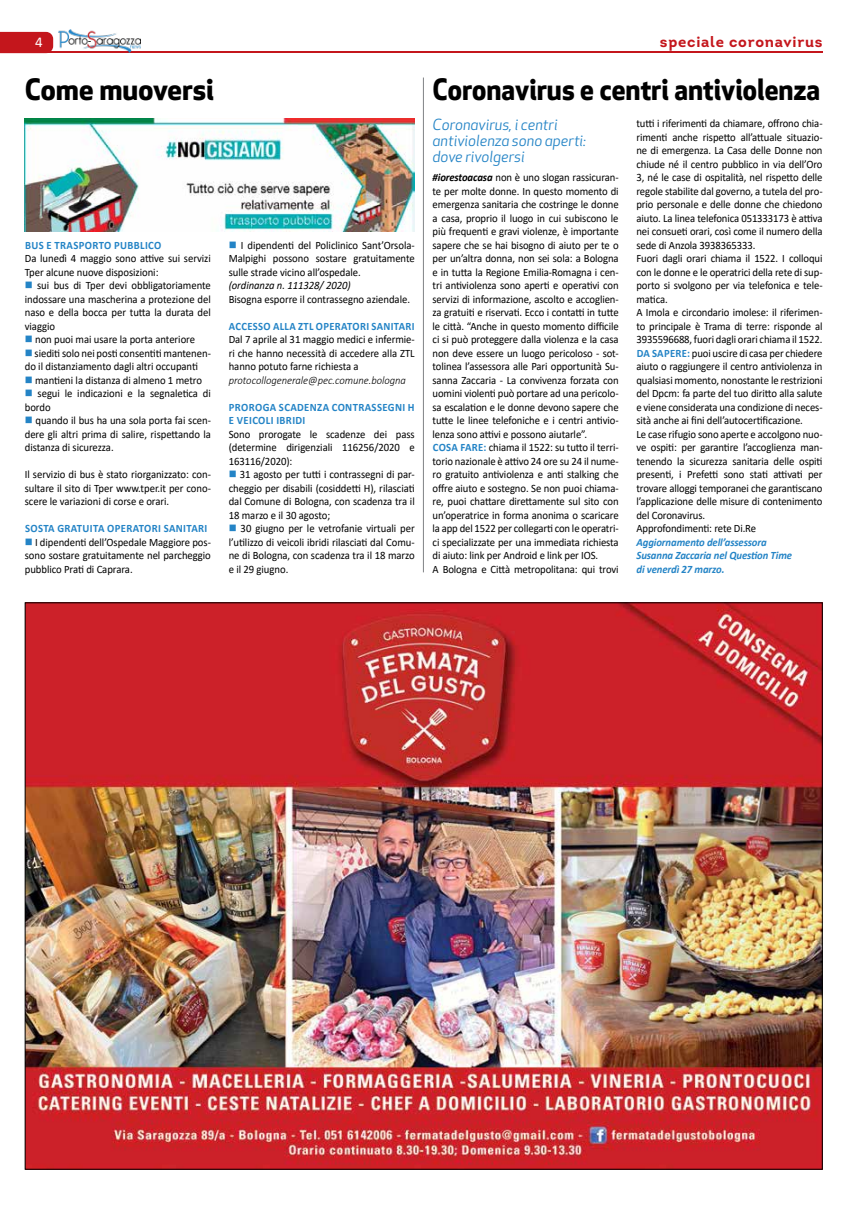
<style>
.page{position:relative;width:851px;height:1205px;background:#fff}
.page>*{position:absolute;margin:0;border:0;box-sizing:border-box;transform-origin:0 0}
.t1{font:700 28.75px "Apex New";color:#000;scale:.95 1}
.t2{font:700 28.75px "Apex New";color:#000}
.t3{font:italic 15px/16.2px "Apex New";color:#2484c6}
.t4{font:700 15px "Intro";letter-spacing:.05em;color:#c4161c}
.t5{font:15px "Calibri";color:#fff}
.t6{font:11.25px/13.5px "Calibri";letter-spacing:-.01em;color:#000;text-align:justify;scale:.95 1}
.t7{font:700 11.25px/13.5px "Calibri";letter-spacing:.035em;color:#2484c6;scale:.95 1}
.t8{font:italic 700 11.25px/13.5px "Calibri";letter-spacing:-.01em;color:#2484c6;scale:.95 1}
.t9{font:italic 300 11.25px "Calibri";letter-spacing:-.005em;color:#000;scale:.95 1}
.t10{font:700 11.25px "Calibri";letter-spacing:.035em;color:#2484c6;scale:.94 1}
.t11{font:italic 11.25px "Calibri";letter-spacing:-.005em;color:#000;scale:.95 1}
.s1{font-weight:700;font-style:italic}
.s2{font-weight:700;color:#2484c6}
.s3{color:#2484c6}
</style>
<div class="page">
<img style="left:27px;top:604px;width:793px;height:563px">
<svg style="left:0;top:32px;width:53px;height:21px"></svg>
<hr style="left:25px;top:51px;width:797px;height:2px;background:#c4161c">
<img style="left:58px;top:29px;width:82px;height:23px">
<img style="left:25px;top:119px;width:390px;height:113px">
<hr style="left:423px;top:78px;width:1px;height:494px;background:#808285">
<h2 class="t5" style="left:35px;top:31px;width:9px">4</h2>
<h2 class="t4" style="left:659px;top:32px;width:164px">speciale coronavirus</h2>
<h1 class="t1" style="left:432px;top:68px;width:409px">Coronavirus e centri antiviolenza</h1>
<h2 class="t3" style="left:432px;top:116px;width:155px">Coronavirus, i centri antiviolenza sono aperti: dove rivolgersi</h2>
<p class="t6" style="left:432px;top:170px;width:197px;text-align:left"><span class="s1">#iorestoacasa</span> non è uno slogan rassicuran&shy;te per molte donne. In questo momento di emergenza sanitaria che costringe le donne a casa, proprio il luogo in cui subiscono le più frequenti e gravi violenze, è importante sapere che se hai bisogno di aiuto per te o per un’altra donna, non sei sola: a Bologna e in tutta la Regione Emilia-Romagna i cen&shy;tri antiviolenza sono aperti e operativi con servizi di informazione, ascolto e accoglien&shy;za gratuiti e riservati. Ecco i contatti in tutte le città. “Anche in questo momento difficile ci si può proteggere dalla violenza e la casa non deve essere un luogo pericoloso - sot&shy;tolinea l’assessora alle Pari opportunità Su&shy;sanna Zaccaria - La convivenza forzata con uomini violenti può portare ad una pericolo&shy;sa escalation e le donne devono sapere che tutte le linee telefoniche e i centri antivio&shy;lenza sono attivi e possono aiutarle”.<br><span class="s2">COSA FARE:</span> chiama il 1522: su tutto il terri&shy;torio nazionale è attivo 24 ore su 24 il nume&shy;ro gratuito antiviolenza e anti stalking che offre aiuto e sostegno. Se non puoi chiama&shy;re, puoi chattare direttamente sul sito con un’operatrice in forma anonima o scaricare la app del 1522 per collegarti con le operatri&shy;ci specializzate per una immediata richiesta di aiuto: link per Android e link per IOS.<br>A Bologna e Città metropolitana: qui trovi</p>
<h1 class="t2" style="left:25px;top:68px;width:191px">Come muoversi</h1>
<p class="t6" style="left:636px;top:116px;width:197px;text-align:left">tutti i riferimenti da chiamare, offrono chia&shy;rimenti anche rispetto all’attuale situazio&shy;ne di emergenza. La Casa delle Donne non chiude né il centro pubblico in via dell’Oro 3, né le case di ospitalità, nel rispetto delle regole stabilite dal governo, a tutela del pro&shy;prio personale e delle donne che chiedono aiuto. La linea telefonica 051333173 è attiva nei consueti orari, così come il numero della sede di Anzola 3938365333.<br>Fuori dagli orari chiama il 1522. I colloqui con le donne e le operatrici della rete di sup&shy;porto si svolgono per via telefonica e tele&shy;matica.<br>A Imola e circondario imolese: il riferimen&shy;to principale è Trama di terre: risponde al 3935596688, fuori dagli orari chiama il 1522.<br><span class="s2">DA SAPERE:</span> puoi uscire di casa per chiedere aiuto o raggiungere il centro antiviolenza in qualsiasi momento, nonostante le restrizioni del Dpcm: fa parte del tuo diritto alla salute e viene considerata una condizione di neces&shy;sità anche ai fini dell’autocertificazione.<br>Le case rifugio sono aperte e accolgono nuo&shy;ve ospiti: per garantire l’accoglienza man&shy;tenendo la sicurezza sanitaria delle ospiti presenti, i Prefetti sono stati attivati per trovare alloggi temporanei che garantiscano l’applicazione delle misure di contenimento del Coronavirus.<br>Approfondimenti: rete Di.Re</p>
<p class="t8" style="left:636px;top:535px;width:165px">Aggiornamento dell’assessora<br>Susanna Zaccaria nel Question Time di venerdì 27 marzo.</p>
<p class="t6" style="left:229px;top:238px;width:197px"><span class="s3">■</span> I dipendenti del Policlinico Sant’Orsola-Malpighi possono sostare gratuitamente sulle strade vicino all’ospedale.</p>
<p class="t11" style="left:229px;top:278px;width:130px">(ordinanza n. 111328/ 2020)</p>
<p class="t6" style="left:229px;top:292px;width:192px">Bisogna esporre il contrassegno aziendale.</p>
<p class="t10" style="left:229px;top:318px;width:199px">ACCESSO ALLA ZTL OPERATORI SANITARI</p>
<p class="t6" style="left:229px;top:332px;width:197px">Dal 7 aprile al 31 maggio medici e infermie&shy;ri che hanno necessità di accedere alla ZTL hanno potuto farne richiesta a</p>
<p class="t9" style="left:229px;top:373px;width:188px">protocollogenerale@pec.comune.bologna</p>
<p class="t7" style="left:229px;top:400px;width:197px">PROROGA SCADENZA CONTRASSEGNI H<br>E VEICOLI IBRIDI</p>
<p class="t6" style="left:229px;top:427px;width:197px">Sono prorogate le scadenze dei pass (determine dirigenziali 116256/2020 e 163116/2020):</p>
<p class="t6" style="left:229px;top:467px;width:197px"><span class="s3">■</span> 31 agosto per tutti i contrassegni di par&shy;cheggio per disabili (cosiddetti H), rilasciati dal Comune di Bologna, con scadenza tra il 18 marzo e il 30 agosto;</p>
<p class="t6" style="left:229px;top:521px;width:197px"><span class="s3">■</span> 30 giugno per le vetrofanie virtuali per l’utilizzo di veicoli ibridi rilasciati dal Comu&shy;ne di Bologna, con scadenza tra il 18 marzo e il 29 giugno.</p>
<p class="t7" style="left:25px;top:238px;width:145px">BUS E TRASPORTO PUBBLICO</p>
<p class="t6" style="left:25px;top:251px;width:197px">Da lunedì 4 maggio sono attive sui servizi<br>Tper alcune nuove disposizioni:</p>
<p class="t6" style="left:25px;top:278px;width:197px"><span class="s3">■</span> sui bus di Tper devi obbligatoriamente indossare una mascherina a protezione del naso e della bocca per tutta la durata del viaggio</p>
<p class="t6" style="left:25px;top:332px;width:181px"><span class="s3">■</span> non puoi mai usare la porta anteriore</p>
<p class="t6" style="left:25px;top:346px;width:197px"><span class="s3">■</span> siediti solo nei posti consentiti mantenen&shy;do il distanziamento dagli altri occupanti</p>
<p class="t6" style="left:25px;top:373px;width:188px"><span class="s3">■</span> mantieni la distanza di almeno 1 metro</p>
<p class="t6" style="left:25px;top:386px;width:197px"><span class="s3">■</span> segui le indicazioni e la segnaletica di bordo</p>
<p class="t6" style="left:25px;top:413px;width:197px"><span class="s3">■</span> quando il bus ha una sola porta fai scen&shy;dere gli altri prima di salire, rispettando la distanza di sicurezza.</p>
<p class="t6" style="left:25px;top:467px;width:197px">Il servizio di bus è stato riorganizzato: con&shy;sultare il sito di Tper www.tper.it per cono&shy;scere le variazioni di corse e orari.</p>
<p class="t7" style="left:25px;top:521px;width:193px">SOSTA GRATUITA OPERATORI SANITARI</p>
<p class="t6" style="left:25px;top:535px;width:197px"><span class="s3">■</span> I dipendenti dell’Ospedale Maggiore pos&shy;sono sostare gratuitamente nel parcheggio pubblico Prati di Caprara.</p>
</div>
